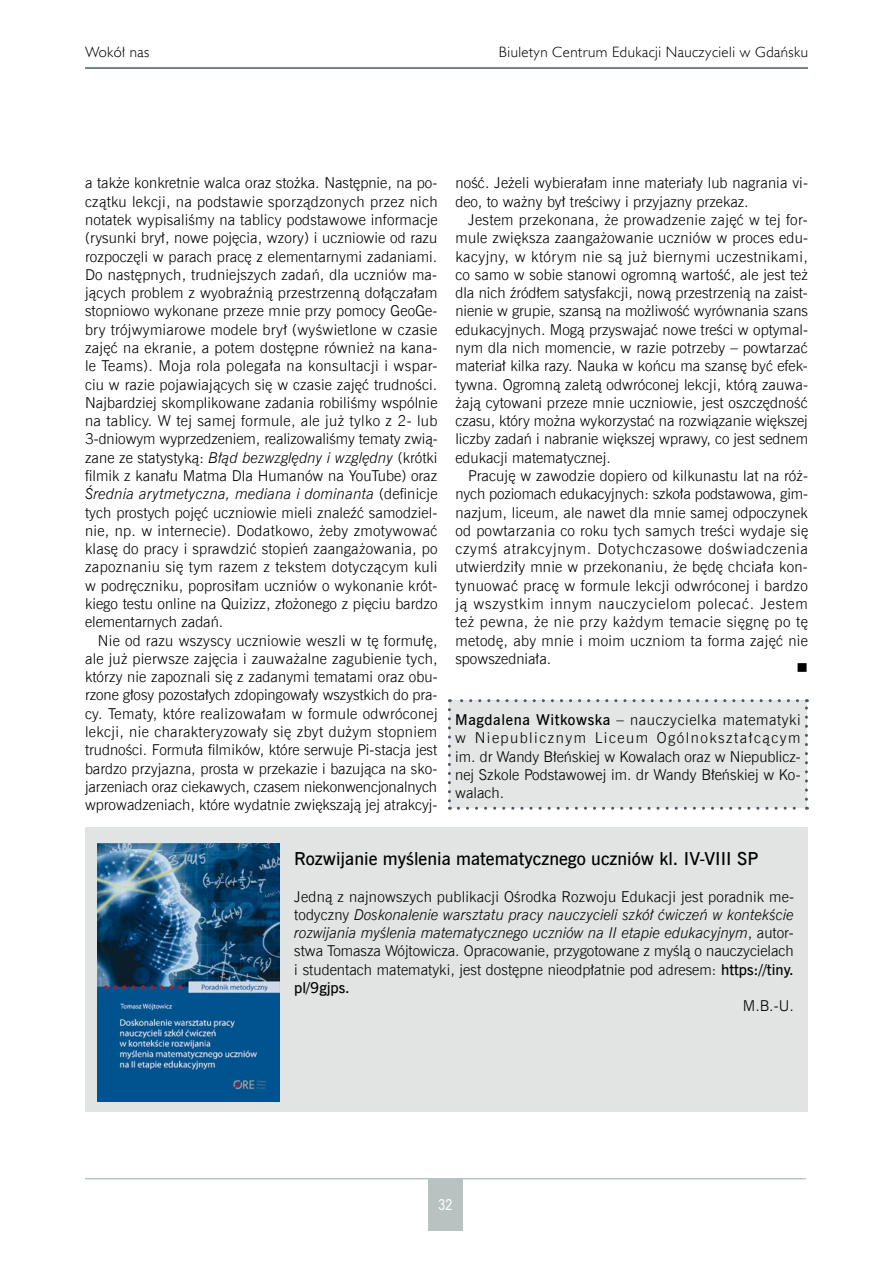
<style>
.page{position:relative;width:893px;height:1263px;background:#fff}
.page>*{position:absolute;margin:0;border:0;box-sizing:border-box;transform-origin:0 0}
.t1{font:18px "News Goth Dm EU";color:#000}
.t2{font:15px/18.3px "News Goth Lt EU";letter-spacing:.005em;color:#000;text-align:justify}
.t3{font:15px "Humanst 521 Lt EU";letter-spacing:.03em;color:#000}
.t4{font:15px "News Goth Dm EU";color:#000}
.t5{font:15px "Arial Narrow";color:#fff}
.t6{font:15px "Wingdings";color:#000}
.s1{font-style:italic}
.s2{font-family:"News Goth Dm EU"}
</style>
<div class="page">
<hr style="left:85px;top:67px;width:723px;height:2px;background:#465c71">
<hr style="left:85px;top:1178px;width:721px;height:1px;background:#b8c3c1">
<div style="left:428px;top:1178px;width:35px;height:52px;background:#b8c3c1"></div>
<div style="left:449px;top:701px;width:357px;height:107px;background:#e3e6e5"></div>
<svg style="left:448px;top:710px;width:3px;height:100px"></svg>
<svg style="left:458px;top:807px;width:349px;height:3px"></svg>
<svg style="left:805px;top:699px;width:3px;height:100px"></svg>
<svg style="left:449px;top:699px;width:348px;height:3px"></svg>
<div style="left:85px;top:827px;width:723px;height:285px;background:#e1e4e3"></div>
<img style="left:98px;top:844px;width:182px;height:257px">
<p class="t3" style="left:85px;top:43px;width:66px">Wokół nas</p>
<p class="t3" style="left:499px;top:43px;width:311px">Biuletyn Centrum Edukacji Nauczycieli w Gdańsku</p>
<p class="t2" style="left:85px;top:174px;width:354px">a także konkretnie walca oraz stożka. Następnie, na po&shy;czątku lekcji, na podstawie sporządzonych przez nich notatek wypisaliśmy na tablicy podstawowe informacje (rysunki brył, nowe pojęcia, wzory) i uczniowie od razu rozpoczęli w parach pracę z elementarnymi zadaniami.<br>Do następnych, trudniejszych zadań, dla uczniów ma&shy;jących problem z wyobraźnią przestrzenną dołączałam stopniowo wykonane przeze mnie przy pomocy GeoGe&shy;bry trójwymiarowe modele brył (wyświetlone w czasie zajęć na ekranie, a potem dostępne również na kana&shy;le Teams). Moja rola polegała na konsultacji i wspar&shy;ciu w razie pojawiających się w czasie zajęć trudności.<br>Najbardziej skomplikowane zadania robiliśmy wspólnie na tablicy. W tej samej formule, ale już tylko z 2- lub 3-dniowym wyprzedzeniem, realizowaliśmy tematy zwią&shy;zane ze statystyką: <span class="s1">Błąd bezwzględny i względny</span> (krótki filmik z kanału Matma Dla Humanów na YouTube) oraz <span class="s1">Średnia arytmetyczna, mediana i dominanta</span> (definicje tych prostych pojęć uczniowie mieli znaleźć samodziel&shy;nie, np. w internecie). Dodatkowo, żeby zmotywować klasę do pracy i sprawdzić stopień zaangażowania, po zapoznaniu się tym razem z tekstem dotyczącym kuli w podręczniku, poprosiłam uczniów o wykonanie krót&shy;kiego testu online na Quizizz, złożonego z pięciu bardzo elementarnych zadań.</p>
<p class="t2" style="left:85px;top:631px;width:354px;text-indent:13px">Nie od razu wszyscy uczniowie weszli w tę formułę, ale już pierwsze zajęcia i zauważalne zagubienie tych, którzy nie zapoznali się z zadanymi tematami oraz obu&shy;rzone głosy pozostałych zdopingowały wszystkich do pra&shy;cy. Tematy, które realizowałam w formule odwróconej lekcji, nie charakteryzowały się zbyt dużym stopniem trudności. Formuła filmików, które serwuje Pi-stacja jest bardzo przyjazna, prosta w przekazie i bazująca na sko&shy;jarzeniach oraz ciekawych, czasem niekonwencjonalnych wprowadzeniach, które wydatnie zwiększają jej atrakcyj-</p>
<p class="t2" style="left:455px;top:174px;width:354px">ność. Jeżeli wybierałam inne materiały lub nagrania vi&shy;deo, to ważny był treściwy i przyjazny przekaz.</p>
<p class="t2" style="left:455px;top:211px;width:354px;text-indent:13px">Jestem przekonana, że prowadzenie zajęć w tej for&shy;mule zwiększa zaangażowanie uczniów w proces edu&shy;kacyjny, w którym nie są już biernymi uczestnikami, co samo w sobie stanowi ogromną wartość, ale jest też dla nich źródłem satysfakcji, nową przestrzenią na zaist&shy;nienie w grupie, szansą na możliwość wyrównania szans edukacyjnych. Mogą przyswajać nowe treści w optymal&shy;nym dla nich momencie, w razie potrzeby – powtarzać materiał kilka razy. Nauka w końcu ma szansę być efek&shy;tywna. Ogromną zaletą odwróconej lekcji, którą zauwa&shy;żają cytowani przeze mnie uczniowie, jest oszczędność czasu, który można wykorzystać na rozwiązanie większej liczby zadań i nabranie większej wprawy, co jest sednem edukacji matematycznej.</p>
<p class="t2" style="left:455px;top:467px;width:354px;text-indent:13px">Pracuję w zawodzie dopiero od kilkunastu lat na róż&shy;nych poziomach edukacyjnych: szkoła podstawowa, gim&shy;nazjum, liceum, ale nawet dla mnie samej odpoczynek od powtarzania co roku tych samych treści wydaje się czymś atrakcyjnym. Dotychczasowe doświadczenia utwierdziły mnie w przekonaniu, że będę chciała kon&shy;tynuować pracę w formule lekcji odwróconej i bardzo ją wszystkim innym nauczycielom polecać. Jestem też pewna, że nie przy każdym temacie sięgnę po tę metodę, aby mnie i moim uczniom ta forma zajęć nie spowszedniała.</p>
<p class="t6" style="left:796px;top:659px;width:13px">■</p>
<p class="t2" style="left:455px;top:710px;width:347px"><span class="s2">Magdalena Witkowska</span> – nauczycielka matematyki w Niepublicznym Liceum Ogólnokształcącym im. dr Wandy Błeńskiej w Kowalach oraz w Niepublicz&shy;nej Szkole Podstawowej im. dr Wandy Błeńskiej w Ko&shy;walach.</p>
<p class="t1" style="left:294px;top:847px;width:466px">Rozwijanie myślenia matematycznego uczniów kl. IV-VIII SP</p>
<p class="t2" style="left:294px;top:887px;width:501px">Jedną z najnowszych publikacji Ośrodka Rozwoju Edukacji jest poradnik me&shy;todyczny <span class="s1">Doskonalenie warsztatu pracy nauczycieli szkół ćwiczeń w kontekście rozwijania myślenia matematycznego uczniów na II etapie edukacyjnym</span>, autor&shy;stwa Tomasza Wójtowicza. Opracowanie, przygotowane z myślą o nauczycielach i studentach matematyki, jest dostępne nieodpłatnie pod adresem: <span class="s2">https://tiny.</span></p>
<p class="t4" style="left:294px;top:978px;width:57px">pl/9gjps.</p>
<p class="t2" style="left:743px;top:997px;width:53px">M.B.-U.</p>
<p class="t5" style="left:439px;top:1193px;width:15px">32</p>
</div>
